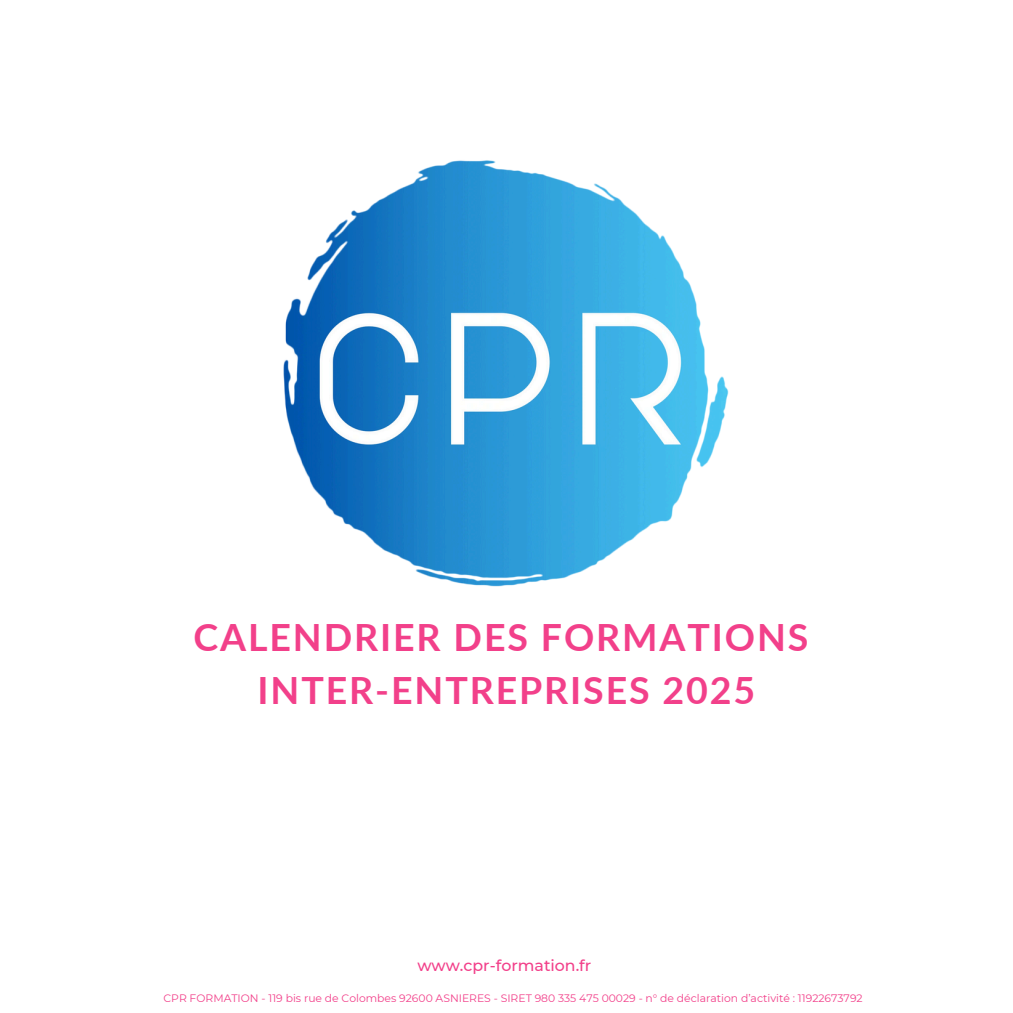
<style>
.page{position:relative;width:1013px;height:1013px;background:#fff}
.page>*{position:absolute;margin:0;border:0;box-sizing:border-box;transform-origin:0 0}
.t1{font:700 37.5px/52.5px "Lato";letter-spacing:.05em;color:#f2408a;text-align:center}
.t2{font:500 15.75px "Montserrat";color:#f2408a}
.t3{font:10.75px "Montserrat";color:#f2408a}
</style>
<div class="page">
<img style="left:283px;top:160px;width:446px;height:427px">
<p class="t1" style="left:193px;top:610px;width:616px">CALENDRIER DES FORMATIONS<br>INTER-ENTREPRISES 2025</p>
<h2 class="t2" style="left:417px;top:955px;width:175px">www.cpr-formation.fr</h2>
<h1 class="t3" style="left:163px;top:992px;width:700px">CPR FORMATION - 119 bis rue de Colombes 92600 ASNIERES - SIRET 980 335 475 00029 - n° de déclaration d’activité : 11922673792</h1>
</div>
